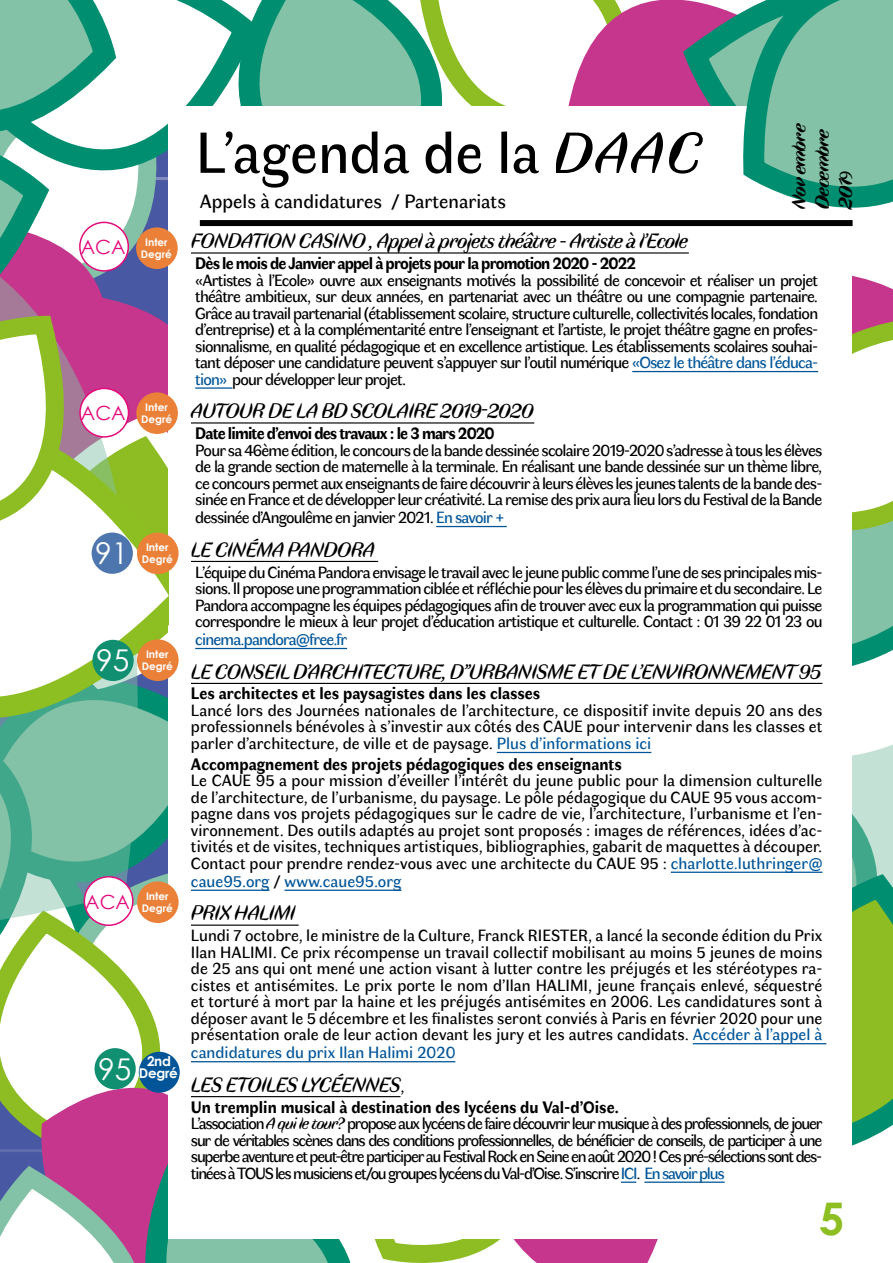
<style>
.page{position:relative;width:893px;height:1263px;background:#fff}
.page>*{position:absolute;margin:0;border:0;box-sizing:border-box;transform-origin:0 0}
.t1{font:58.5px "Faune Text";color:#000}
.t2{font:700 45px "Century Gothic";color:#8dbe22}
.t3{font:30px "Century Gothic";color:#fff}
.t4{font:italic 21px "Faune Text";letter-spacing:-.06em;color:#000}
.t5{font:19.5px "Faune Text";color:#000}
.t6{font:italic 700 19.5px/23.4px "Faune Display";letter-spacing:-.06em;color:#000}
.t7{font:19.5px "Century Gothic";color:#e50b7d}
.t8{font:16.5px/16.5px "Faune Text";letter-spacing:-.06em;color:#000;text-align:justify}
.t9{font:700 16.5px "Faune Text";letter-spacing:-.05em;color:#000}
.t10{font:700 16.5px "Faune Text";color:#000}
.t11{font:16.5px "Faune Text";color:#059}
.t12{font:16.5px "Faune Text";letter-spacing:-.05em;color:#059}
.t13{font:700 13.5px/12px "Century Gothic";letter-spacing:-.02em;color:#fff;text-align:center}
.t14{font:700 10.5px/12px "Century Gothic";color:#fff;text-align:center}
.s1{font-weight:400;font-size:19.5px;color:#e50b7d}
.s2{font-style:italic}
.s3{font-family:"Minion Pro";font-weight:400;font-style:normal}
.s4{color:#059}
.s5{color:#000}
.s6{font-style:normal;font-size:16.5px}
.s7{font-weight:700}
</style>
<div class="page">
<svg style="left:852px;top:744px;width:41px;height:140px;background:#a7d5c5"></svg>
<svg style="left:593px;top:0;width:82px;height:12px"></svg>
<svg style="left:184px;top:0;width:322px;height:106px"></svg>
<svg style="left:852px;top:884px;width:41px;height:262px;background:#77b639"></svg>
<svg style="left:568px;top:12px;width:123px;height:94px;background:#cb559b"></svg>
<svg style="left:852px;top:562px;width:41px;height:104px;background:#6fbaa1"></svg>
<svg style="left:420px;top:1239px;width:238px;height:24px"></svg>
<svg style="left:691px;top:1px;width:202px;height:561px"></svg>
<svg style="left:733px;top:0;width:160px;height:282px"></svg>
<div style="left:200px;top:220px;width:653px;height:6px;background:#000"></div>
<svg style="left:40px;top:562px;width:129px;height:125px"></svg>
<svg style="left:40px;top:562px;width:44px;height:89px"></svg>
<svg style="left:0;top:687px;width:420px;height:576px"></svg>
<svg style="left:0;top:0;width:184px;height:562px"></svg>
<div style="left:170px;top:233px;width:682px;height:957px;background:#fff"></div>
<hr style="left:191px;top:252px;width:498px;height:2px;background:#000">
<hr style="left:632px;top:371px;width:186px;height:1px;background:#059">
<hr style="left:195px;top:387px;width:37px;height:2px;background:#059">
<hr style="left:191px;top:422px;width:343px;height:1px;background:#000">
<hr style="left:436px;top:526px;width:71px;height:1px;background:#059">
<hr style="left:191px;top:561px;width:187px;height:1px;background:#000">
<hr style="left:195px;top:648px;width:152px;height:1px;background:#059">
<hr style="left:191px;top:683px;width:631px;height:1px;background:#000">
<hr style="left:497px;top:752px;width:154px;height:1px;background:#059">
<hr style="left:671px;top:872px;width:151px;height:1px;background:#059">
<hr style="left:191px;top:890px;width:79px;height:1px;background:#059">
<hr style="left:284px;top:890px;width:117px;height:1px;background:#059">
<hr style="left:191px;top:924px;width:108px;height:2px;background:#000">
<hr style="left:693px;top:1043px;width:133px;height:1px;background:#059">
<hr style="left:191px;top:1061px;width:264px;height:1px;background:#059">
<hr style="left:191px;top:1096px;width:209px;height:1px;background:#000">
<svg style="left:621px;top:1181px;width:15px;height:2px"></svg>
<hr style="left:644px;top:1181px;width:81px;height:2px;background:#059">
<div style="left:92px;top:532px;width:41px;height:42px;background:#4e76ae;border-radius:50%"></div>
<div style="left:137px;top:532px;width:42px;height:42px;background:#eb8139;border-radius:50%"></div>
<div style="left:137px;top:639px;width:42px;height:42px;background:#eb8139;border-radius:50%"></div>
<div style="left:80px;top:222px;width:48px;height:49px;background:#fff;border-radius:50%"></div>
<div style="left:79px;top:222px;width:50px;height:50px;border:2px solid #e50b7d;border-radius:50%"></div>
<div style="left:136px;top:227px;width:42px;height:42px;background:#eb8139;border-radius:50%"></div>
<div style="left:80px;top:388px;width:49px;height:49px;background:#fff;border-radius:50%"></div>
<div style="left:79px;top:388px;width:50px;height:50px;border:2px solid #e50b7d;border-radius:50%"></div>
<div style="left:136px;top:392px;width:42px;height:42px;background:#eb8139;border-radius:50%"></div>
<div style="left:92px;top:640px;width:42px;height:41px;background:#108f71;border-radius:50%"></div>
<div style="left:84px;top:877px;width:49px;height:48px;background:#fff;border-radius:50%"></div>
<div style="left:84px;top:876px;width:50px;height:50px;border:2px solid #e50b7d;border-radius:50%"></div>
<div style="left:137px;top:881px;width:42px;height:42px;background:#eb8139;border-radius:50%"></div>
<div style="left:95px;top:1048px;width:41px;height:41px;background:#108f71;border-radius:50%"></div>
<div style="left:139px;top:1052px;width:41px;height:41px;background:#059;border-radius:50%"></div>
<p class="t14" style="left:141px;top:236px;width:33px;text-align:left;text-indent:-60px"><span class="s1">ACA</span> Inter<br>Degré</p>
<p class="t7" style="left:81px;top:400px;width:46px">ACA</p>
<p class="t14" style="left:141px;top:401px;width:33px">Inter<br>Degré</p>
<h3 class="t3" style="left:95px;top:532px;width:35px">91</h3>
<p class="t14" style="left:142px;top:541px;width:33px">Inter<br>Degré</p>
<h3 class="t3" style="left:96px;top:639px;width:35px">95</h3>
<p class="t14" style="left:142px;top:648px;width:33px">Inter<br>Degré</p>
<p class="t14" style="left:142px;top:890px;width:33px;text-align:left;text-indent:-56px"><span class="s1">ACA</span> Inter<br>Degré</p>
<h3 class="t3" style="left:98px;top:1048px;width:35px">95</h3>
<p class="t13" style="left:139px;top:1055px;width:40px">2nd<br>Degré</p>
<h1 class="t1" style="left:196px;top:115px;width:510px">L’agenda de la <span class="s2">DAAC</span></h1>
<p class="t5" style="left:200px;top:189px;width:308px">Appels à candidatures / Partenariats</p>
<p class="t6" style="left:786px;top:209px;width:88px;rotate:-90deg">Nov embre<br>Decembre<br>201<span class="s3">9</span></p>
<p class="t4" style="left:191px;top:227px;width:499px">FONDATION CASINO , Appel à projets théâtre - Artiste à l’Ecole</p>
<p class="t9" style="left:195px;top:252px;width:442px">Dès le mois de Janvier appel à projets pour la promotion 2020 - 2022</p>
<p class="t8" style="left:195px;top:271px;width:624px">«Artistes à l’Ecole» ouvre aux enseignants motivés la possibilité de concevoir et réaliser un projet théâtre ambitieux, sur deux années, en partenariat avec un théâtre ou une compagnie partenaire.<br>Grâce au travail partenarial (établissement scolaire, structure culturelle, collectivités locales, fondation d’entreprise) et à la complémentarité entre l’enseignant et l’artiste, le projet théâtre gagne en profes&shy;sionnalisme, en qualité pédagogique et en excellence artistique. Les établissements scolaires souhai&shy;tant déposer une candidature peuvent s’appuyer sur l’outil numérique <span class="s4">«Osez le théâtre dans l’éduca&shy;tion»</span> pour développer leur projet.</p>
<p class="t4" style="left:191px;top:397px;width:345px">AUTOUR DE LA BD SCOLAIRE 2019-2020</p>
<p class="t9" style="left:195px;top:422px;width:301px">Date limite d’envoi des travaux : le 3 mars 2020</p>
<p class="t8" style="left:195px;top:441px;width:629px">Pour sa 46ème édition, le concours de la bande dessinée scolaire 2019-2020 s’adresse à tous les élèves de la grande section de maternelle à la terminale. En réalisant une bande dessinée sur un thème libre, ce concours permet aux enseignants de faire découvrir à leurs élèves les jeunes talents de la bande des&shy;sinée en France et de développer leur créativité. La remise des prix aura lieu lors du Festival de la Bande</p>
<p class="t8" style="left:195px;top:509px;width:311px">dessinée d’Angoulême en janvier 2021. <span class="s4">En savoir +</span></p>
<p class="t4" style="left:191px;top:536px;width:186px">LE CINÉMA PANDORA</p>
<p class="t8" style="left:195px;top:563px;width:629px">L’équipe du Cinéma Pandora envisage le travail avec le jeune public comme l’une de ses principales mis&shy;sions. Il propose une programmation ciblée et réfléchie pour les élèves du primaire et du secondaire. Le Pandora accompagne les équipes pédagogiques afin de trouver avec eux la programmation qui puisse correspondre le mieux à leur projet d’éducation artistique et culturelle. Contact : 01 39 22 01 23 ou</p>
<p class="t12" style="left:195px;top:628px;width:153px">cinema.pandora@free.fr</p>
<p class="t4" style="left:191px;top:658px;width:633px">LE CONSEIL D’ARCHITECTURE, D’’URBANISME ET DE L’ENVIRONNEMENT 95</p>
<p class="t10" style="left:191px;top:682px;width:351px">Les architectes et les paysagistes dans les classes</p>
<p class="t8" style="left:191px;top:701px;width:633px">Lancé lors des Journées nationales de l’architecture, ce dispositif invite depuis 20 ans des professionnels bénévoles à s’investir aux côtés des CAUE pour intervenir dans les classes et parler d’architecture, de ville et de paysage. <span class="s4">Plus d’informations ici</span></p>
<p class="t10" style="left:191px;top:753px;width:432px">Accompagnement des projets pédagogiques des enseignants</p>
<p class="t8" style="left:191px;top:772px;width:633px">Le CAUE 95 a pour mission d’éveiller l’intérêt du jeune public pour la dimension culturelle de l’architecture, de l’urbanisme, du paysage. Le pôle pédagogique du CAUE 95 vous accom&shy;pagne dans vos projets pédagogiques sur le cadre de vie, l’architecture, l’urbanisme et l’en&shy;vironnement. Des outils adaptés au projet sont proposés : images de références, idées d’ac&shy;tivités et de visites, techniques artistiques, bibliographies, gabarit de maquettes à découper.<br>Contact pour prendre rendez-vous avec une architecte du CAUE 95 : <span class="s4">charlotte.luthringer@</span></p>
<p class="t11" style="left:191px;top:870px;width:212px">caue95.org <span class="s5">/</span> www.caue95.org</p>
<p class="t4" style="left:191px;top:899px;width:107px">PRIX HALIMI</p>
<p class="t8" style="left:191px;top:927px;width:633px">Lundi 7 octobre, le ministre de la Culture, Franck RIESTER, a lancé la seconde édition du Prix Ilan HALIMI. Ce prix récompense un travail collectif mobilisant au moins 5 jeunes de moins de 25 ans qui ont mené une action visant à lutter contre les préjugés et les stéréotypes ra&shy;cistes et antisémites. Le prix porte le nom d’Ilan HALIMI, jeune français enlevé, séquestré et torturé à mort par la haine et les préjugés antisémites en 2006. Les candidatures sont à déposer avant le 5 décembre et les finalistes seront conviés à Paris en février 2020 pour une présentation orale de leur action devant les jury et les autres candidats. <span class="s4">Accéder à l’appel à</span></p>
<p class="t11" style="left:191px;top:1042px;width:266px">candidatures du prix Ilan Halimi 2020</p>
<p class="t4" style="left:191px;top:1071px;width:215px">LES ETOILES LYCÉENNES<span class="s6">,</span></p>
<p class="t8" style="left:191px;top:1098px;width:633px;text-align:left"><span class="s7">Un tremplin musical à destination des lycéens du Val-d’Oise.<br></span>L’association <span class="s2">A qui le tour?</span> propose aux lycéens de faire découvrir leur musique à des professionnels, de jouer sur de véritables scènes dans des conditions professionnelles, de bénéficier de conseils, de participer à une superbe aventure et peut-être participer au Festival Rock en Seine en août 2020 ! Ces pré-sélections sont des&shy;tinées à TOUS les musiciens et/ou groupes lycéens du Val-d’Oise. S’inscrire <span class="s4">ICI</span>. <span class="s4">En savoir plus</span></p>
<h2 class="t2" style="left:819px;top:1184px;width:27px">5</h2>
</div>
